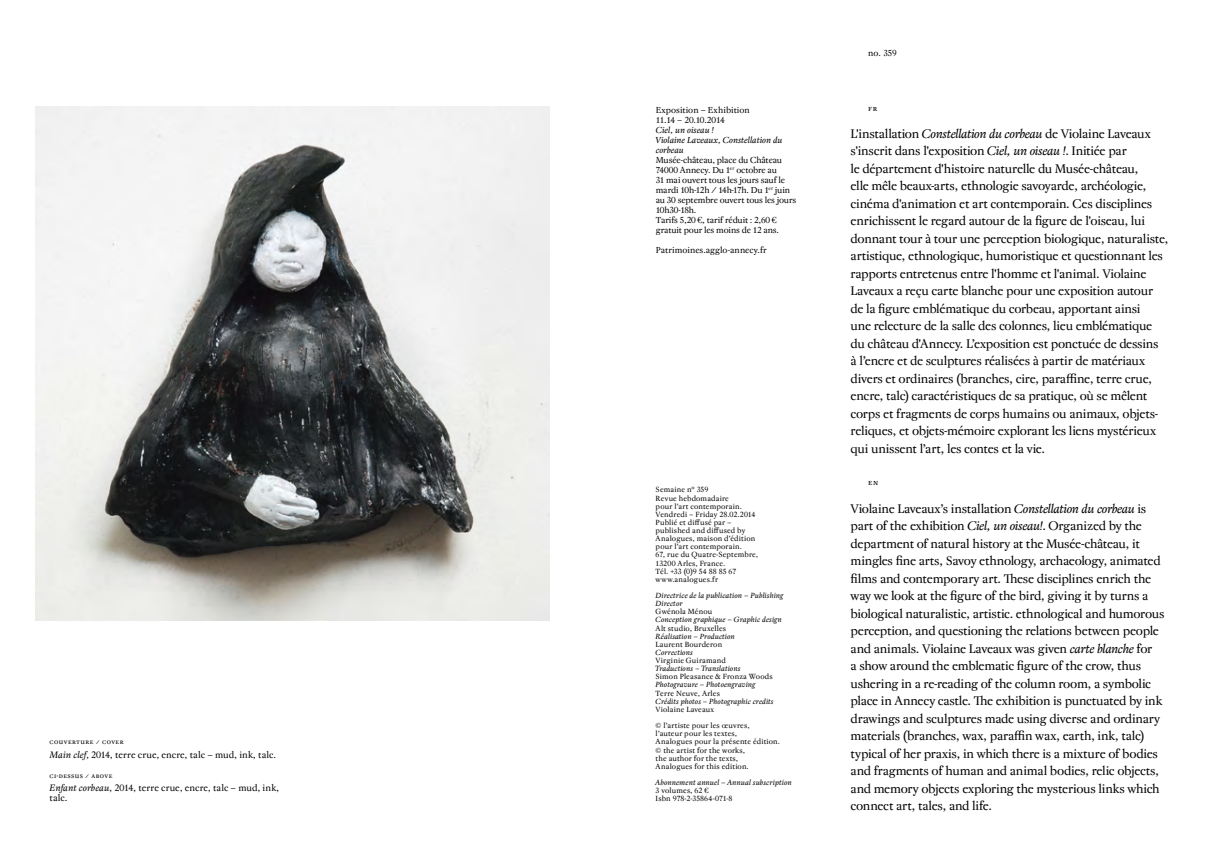
<style>
.page{position:relative;width:1205px;height:851px;background:#fff}
.page>*{position:absolute;margin:0;border:0;box-sizing:border-box;transform-origin:0 0}
.t1{font:12.5px/17.5px "Regent Pro";letter-spacing:-.03em;color:#000}
.t2{font:9.38px/10px "Regent Pro";letter-spacing:-.005em;color:#000}
.t3{font:8.75px/10px "Regent Pro";letter-spacing:-.015em;color:#000}
.t4{font:italic 8.75px/10px "Regent Pro";letter-spacing:.005em;color:#000}
.t5{font:8.75px/10px "Regent Pro";letter-spacing:.005em;color:#000}
.t6{font:7.5px/8.1px "Regent Pro";letter-spacing:.015em;color:#000}
.t7{font:italic 7.5px/8.1px "Regent Pro";letter-spacing:.015em;color:#000}
.t8{font:7.5px "Regent Pro";letter-spacing:.055em;color:#000}
.t9{font:7.5px "Regent Pro";letter-spacing:.05em;color:#000}
.s1{font-style:italic}
.s2{color:#fff}
</style>
<div class="page">
<img style="left:35px;top:106px;width:514px;height:514px">
<p class="t8" style="left:50px;top:737px;width:76px">couverture / cover</p>
<p class="t2" style="left:50px;top:749px;width:228px"><span class="s1">Main clef</span>, 2014, terre crue, encre, talc – mud, ink, talc.</p>
<p class="t9" style="left:50px;top:770px;width:64px">ci-dessus / above</p>
<p class="t2" style="left:50px;top:783px;width:231px"><span class="s1">Enfant corbeau</span>, 2014, terre crue, encre, talc – mud, ink, talc.</p>
<p class="t5" style="left:656px;top:105px;width:95px">Exposition – Exhibition<br>11.14 – 20.10.2014</p>
<p class="t4" style="left:656px;top:125px;width:128px">Ciel, un oiseau !<br>Violaine Laveaux, Constellation du corbeau</p>
<p class="t3" style="left:656px;top:155px;width:142px">Musée-château, place du Château<br>74000 Annecy. Du 1<sup>er</sup> octobre au<br>31 mai ouvert tous les jours sauf le mardi 10h-12h / 14h-17h. Du 1<sup>er</sup> juin au 30 septembre ouvert tous les jours<br>10h30-18h.<br>Tarifs 5,20 €, tarif réduit : 2,60 € gratuit pour les moins de 12 ans.</p>
<p class="t3" style="left:656px;top:245px;width:112px">Patrimoines.agglo-annecy.fr</p>
<p class="t6" style="left:656px;top:486px;width:104px">Semaine n° 359<br>Revue hebdomadaire<br>pour l’art contemporain.<br>Vendredi – Friday 28.02.2014<br>Publié et diffusé par – published and diffused by<br>Analogues, maison d’édition pour l’art contemporain.<br>67, rue du Quatre-Septembre,<br>13200 Arles, France.<br>Tél. +33 (0)9 54 88 85 67 www.analogues.fr</p>
<p class="t7" style="left:656px;top:591px;width:129px">Directrice de la publication – Publishing<br>Director</p>
<p class="t6" style="left:656px;top:607px;width:58px">Gwénola Ménou</p>
<p class="t7" style="left:656px;top:616px;width:128px">Conception graphique – Graphic design</p>
<p class="t6" style="left:656px;top:624px;width:72px">Alt studio, Bruxelles</p>
<p class="t7" style="left:656px;top:632px;width:81px">Réalisation – Production</p>
<p class="t6" style="left:656px;top:640px;width:68px">Laurent Bourderon</p>
<p class="t7" style="left:656px;top:648px;width:39px">Corrections</p>
<p class="t6" style="left:656px;top:656px;width:72px">Virginie Guiramand</p>
<p class="t7" style="left:656px;top:664px;width:86px">Traductions – Translations</p>
<p class="t6" style="left:656px;top:672px;width:119px">Simon Pleasance &amp; Fronza Woods</p>
<p class="t7" style="left:656px;top:681px;width:101px">Photogravure – Photoengraving</p>
<p class="t6" style="left:656px;top:689px;width:66px">Terre Neuve, Arles</p>
<p class="t7" style="left:656px;top:697px;width:119px">Crédits photos – Photographic credits</p>
<p class="t6" style="left:656px;top:701px;width:96px;line-height:16.2px">Violaine Laveaux<br>© l’artiste pour les œuvres,</p>
<p class="t6" style="left:656px;top:729px;width:126px">l’auteur pour les textes,<br>Analogues pour la présente édition. © the artist for the works,<br>the author for the texts,<br>Analogues for this edition.</p>
<p class="t7" style="left:656px;top:778px;width:138px">Abonnement annuel – Annual subscription</p>
<p class="t6" style="left:656px;top:786px;width:78px">3 volumes, 62 €<br>Isbn 978-2-35864-071-8</p>
<p class="t3" style="left:868px;top:48px;width:45px">no. 359<span class="s2">350</span></p>
<p class="t3" style="left:868px;top:103px;width:10px">fr</p>
<p class="t1" style="left:850px;top:125px;width:319px">L'installation <span class="s1">Constellation du corbeau</span> de Violaine Laveaux s'inscrit dans l'exposition <span class="s1">Ciel, un oiseau !</span>. Initiée par<br>le département d'histoire naturelle du Musée-château,<br>elle mêle beaux-arts, ethnologie savoyarde, archéologie, cinéma d'animation et art contemporain. Ces disciplines enrichissent le regard autour de la figure de l'oiseau, lui donnant tour à tour une perception biologique, naturaliste, artistique, ethnologique, humoristique et questionnant les rapports entretenus entre l'homme et l'animal. Violaine Laveaux a reçu carte blanche pour une exposition autour de la figure emblématique du corbeau, apportant ainsi<br>une relecture de la salle des colonnes, lieu emblématique du château d'Annecy. L’exposition est ponctuée de dessins<br>à l’encre et de sculptures réalisées à partir de matériaux divers et ordinaires (branches, cire, paraffine, terre crue, encre, talc) caractéristiques de sa pratique, où se mêlent corps et fragments de corps humains ou animaux, objets&shy;reliques, et objets-mémoire explorant les liens mystérieux qui unissent l’art, les contes et la vie.</p>
<p class="t3" style="left:868px;top:477px;width:12px">en</p>
<p class="t1" style="left:850px;top:499px;width:315px">Violaine Laveaux’s installation <span class="s1">Constellation du corbeau</span> is part of the exhibition <span class="s1">Ciel, un oiseau!</span>. Organized by the department of natural history at the Musée-château, it mingles fine arts, Savoy ethnology, archaeology, animated films and contemporary art. These disciplines enrich the way we look at the figure of the bird, giving it by turns a biological naturalistic, artistic. ethnological and humorous perception, and questioning the relations between people and animals. Violaine Laveaux was given <span class="s1">carte blanche</span> for<br>a show around the emblematic figure of the crow, thus ushering in a re-reading of the column room, a symbolic place in Annecy castle. The exhibition is punctuated by ink drawings and sculptures made using diverse and ordinary materials (branches, wax, paraffin wax, earth, ink, talc) typical of her praxis, in which there is a mixture of bodies and fragments of human and animal bodies, relic objects, and memory objects exploring the mysterious links which connect art, tales, and life.</p>
</div>
